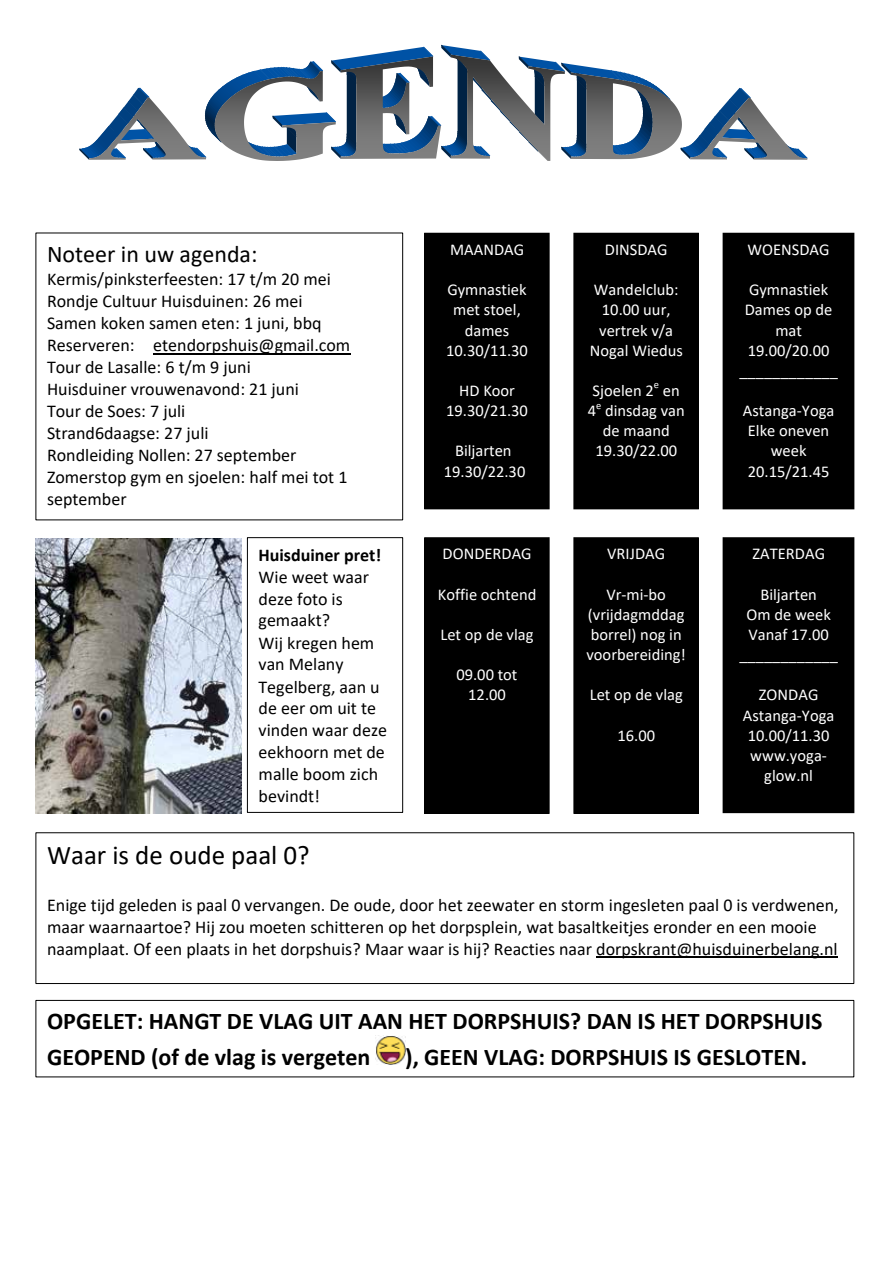
<style>
.page{position:relative;width:893px;height:1263px;background:#fff}
.page>*{position:absolute;margin:0;border:0;box-sizing:border-box;transform-origin:0 0}
.t1{font:27px "Calibri";color:#000}
.t2{font:700 24px/35.5px "Calibri";color:#000}
.t3{font:24px "Calibri";color:#000}
.t4{font:18px/22px "Calibri";color:#000}
.t5{font:700 18px "Calibri";color:#000}
.t6{font:16.5px/20.1px "Calibri";color:#fff;text-align:center}
.t7{font:10.5px "Calibri";color:#fff}
</style>
<div class="page">
<svg style="left:79px;top:45px;width:729px;height:116px"></svg>
<div style="left:425px;top:233px;width:124px;height:276px;background:#000"></div>
<div style="left:424px;top:233px;width:126px;height:276px;border:1px solid #000"></div>
<img style="left:425px;top:239px;width:124px;height:264px">
<div style="left:574px;top:538px;width:124px;height:275px;background:#000"></div>
<div style="left:573px;top:537px;width:126px;height:277px;border:1px solid #000"></div>
<img style="left:574px;top:544px;width:124px;height:263px">
<div style="left:574px;top:233px;width:124px;height:276px;background:#000"></div>
<div style="left:573px;top:233px;width:126px;height:276px;border:1px solid #000"></div>
<img style="left:574px;top:239px;width:124px;height:264px">
<div style="left:723px;top:233px;width:131px;height:276px;background:#000"></div>
<div style="left:723px;top:538px;width:131px;height:274px;background:#000"></div>
<div style="left:723px;top:537px;width:131px;height:276px;border:1px solid #000"></div>
<img style="left:724px;top:544px;width:129px;height:263px">
<div style="left:425px;top:538px;width:124px;height:275px;background:#000"></div>
<div style="left:424px;top:537px;width:126px;height:277px;border:1px solid #000"></div>
<img style="left:425px;top:544px;width:124px;height:263px">
<hr style="left:153px;top:353px;width:197px;height:1px;background:#000">
<div style="left:36px;top:832px;width:818px;height:152px;border:1px solid #000"></div>
<hr style="left:596px;top:957px;width:242px;height:1px;background:#000">
<div style="left:36px;top:1000px;width:818px;height:77px;border:1px solid #000"></div>
<img style="left:376px;top:1035px;width:29px;height:30px">
<img style="left:36px;top:539px;width:206px;height:274px">
<div style="left:247px;top:537px;width:156px;height:276px;border:1px solid #000"></div>
<h2 class="t3" style="left:47px;top:237px;width:212px">Noteer in uw agenda:</h2>
<p class="t4" style="left:47px;top:268px;width:305px">Kermis/pinksterfeesten: 17 t/m 20 mei<br>Rondje Cultuur Huisduinen: 26 mei<br>Samen koken samen eten: 1 juni, bbq<br>Reserveren: etendorpshuis@gmail.com<br>Tour de Lasalle: 6 t/m 9 juni<br>Huisduiner vrouwenavond: 21 juni<br>Tour de Soes: 7 juli<br>Strand6daagse: 27 juli<br>Rondleiding Nollen: 27 september<br>Zomerstop gym en sjoelen: half mei tot 1 september</p>
<p class="t5" style="left:259px;top:542px;width:124px">Huisduiner pret!</p>
<p class="t4" style="left:259px;top:565px;width:130px">Wie weet waar deze foto is gemaakt?<br>Wij kregen hem van Melany<br>Tegelberg, aan u de eer om uit te vinden waar deze eekhoorn met de malle boom zich bevindt!</p>
<p class="t6" style="left:450px;top:239px;width:76px">MAANDAG</p>
<p class="t6" style="left:446px;top:279px;width:83px">Gymnastiek met stoel, dames<br>10.30/11.30</p>
<p class="t6" style="left:446px;top:380px;width:83px">HD Koor<br>19.30/21.30</p>
<p class="t6" style="left:444px;top:440px;width:83px">Biljarten<br>19.30/22.30</p>
<p class="t6" style="left:443px;top:543px;width:91px">DONDERDAG</p>
<p class="t6" style="left:438px;top:584px;width:100px">Koffie ochtend</p>
<p class="t6" style="left:440px;top:624px;width:95px">Let op de vlag</p>
<p class="t6" style="left:456px;top:664px;width:63px">09.00 tot<br>12.00</p>
<p class="t6" style="left:605px;top:239px;width:64px">DINSDAG</p>
<p class="t6" style="left:590px;top:279px;width:95px">Wandelclub:<br>10.00 uur, vertrek v/a<br>Nogal Wiedus</p>
<p class="t6" style="left:593px;top:380px;width:63px">Sjoelen 2</p>
<p class="t7" style="left:654px;top:378px;width:7px">e</p>
<p class="t6" style="left:663px;top:380px;width:18px">en</p>
<p class="t6" style="left:588px;top:400px;width:10px">4</p>
<p class="t7" style="left:596px;top:398px;width:7px">e</p>
<p class="t6" style="left:595px;top:400px;width:91px">dinsdag van de maand<br>19.30/22.00</p>
<p class="t6" style="left:607px;top:543px;width:59px">VRIJDAG</p>
<p class="t6" style="left:586px;top:584px;width:101px">Vr-mi-bo (vrijdagmddag borrel) nog in voorbereiding!</p>
<p class="t6" style="left:590px;top:684px;width:95px">Let op de vlag</p>
<p class="t6" style="left:617px;top:725px;width:39px">16.00</p>
<p class="t6" style="left:748px;top:239px;width:84px">WOENSDAG</p>
<p class="t6" style="left:739px;top:279px;width:100px">Gymnastiek<br>Dames op de mat<br>19.00/20.00 ____________</p>
<p class="t6" style="left:743px;top:400px;width:93px">Astanga-Yoga<br>Elke oneven week<br>20.15/21.45</p>
<p class="t6" style="left:752px;top:543px;width:74px">ZATERDAG</p>
<p class="t6" style="left:739px;top:584px;width:100px">Biljarten<br>Om de week<br>Vanaf 17.00 ____________</p>
<p class="t6" style="left:743px;top:684px;width:93px">ZONDAG<br>Astanga-Yoga<br>10.00/11.30 www.yoga&shy;glow.nl</p>
<h1 class="t1" style="left:47px;top:836px;width:264px">Waar is de oude paal 0?</h1>
<p class="t4" style="left:47px;top:893px;width:793px">Enige tijd geleden is paal 0 vervangen. De oude, door het zeewater en storm ingesleten paal 0 is verdwenen, maar waarnaartoe? Hij zou moeten schitteren op het dorpsplein, wat basaltkeitjes eronder en een mooie naamplaat. Of een plaats in het dorpshuis? Maar waar is hij? Reacties naar dorpskrant@huisduinerbelang.nl</p>
<h2 class="t2" style="left:47px;top:1003px;width:777px">OPGELET: HANGT DE VLAG UIT AAN HET DORPSHUIS? DAN IS HET DORPSHUIS<br>GEOPEND (of de vlag is vergeten</h2>
<h2 class="t2" style="left:405px;top:1039px;width:404px">), GEEN VLAG: DORPSHUIS IS GESLOTEN.</h2>
</div>
